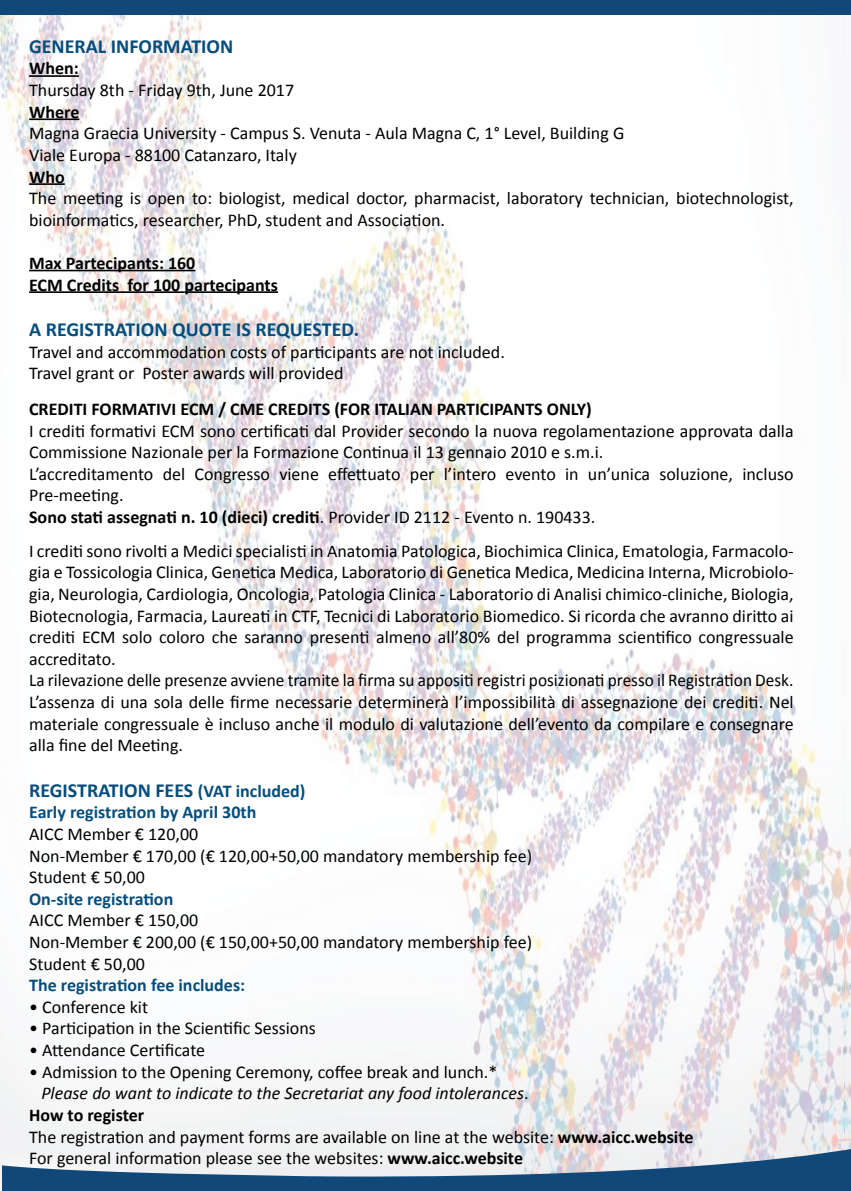
<style>
.page{position:relative;width:851px;height:1191px;background:#fff}
.page>*{position:absolute;margin:0;border:0;box-sizing:border-box;transform-origin:0 0}
.t1{font:700 20px "Calibri";color:#054d7d}
.t2{font:18px/21.6px "Calibri";color:#000}
.t3{font:700 18px/21.6px "Calibri";color:#000}
.t4{font:700 18px "Calibri";color:#054d7d}
.t5{font:italic 18px "Calibri";color:#000}
.s1{font-weight:700}
.s2{font-size:18px}
.s3{font-style:normal}
</style>
<div class="page">
<img style="left:0;top:15px;width:850px;height:1164px">
<svg style="left:2px;top:1148px;width:849px;height:43px"></svg>
<div style="left:0;top:0;width:850px;height:15px;background:#11487a"></div>
<hr style="left:29px;top:75px;width:50px;height:2px;background:#000">
<hr style="left:29px;top:118px;width:50px;height:2px;background:#000">
<hr style="left:29px;top:183px;width:36px;height:2px;background:#000">
<hr style="left:29px;top:270px;width:166px;height:1px;background:#000">
<hr style="left:29px;top:291px;width:155px;height:2px;background:#000">
<hr style="left:184px;top:291px;width:94px;height:2px;background:#000">
<p class="t1" style="left:29px;top:34px;width:206px">GENERAL INFORMATION</p>
<p class="t3" style="left:29px;top:57px;width:51px">When:</p>
<p class="t2" style="left:29px;top:78px;width:266px">Thursday 8th - Friday 9th, June 2017</p>
<p class="t3" style="left:29px;top:100px;width:52px">Where</p>
<p class="t2" style="left:29px;top:122px;width:596px">Magna Graecia University - Campus S. Venuta - Aula Magna C, 1° Level, Building G<br>Viale Europa - 88100 Catanzaro, Italy</p>
<p class="t3" style="left:29px;top:165px;width:37px">Who</p>
<p class="t2" style="left:29px;top:186px;width:766px">The meeting is open to: biologist, medical doctor, pharmacist, laboratory technician, biotechnologist, bioinformatics, researcher, PhD, student and Association.</p>
<p class="t3" style="left:29px;top:251px;width:250px">Max Partecipants: 160<br>ECM Credits for 100 partecipants</p>
<p class="t1" style="left:29px;top:317px;width:331px">A REGISTRATION QUOTE IS REQUESTED.</p>
<p class="t2" style="left:29px;top:340px;width:477px">Travel and accommodation costs of participants are not included.<br>Travel grant or Poster awards will provided</p>
<p class="t3" style="left:29px;top:397px;width:564px">CREDITI FORMATIVI ECM / CME CREDITS (FOR ITALIAN PARTICIPANTS ONLY)</p>
<p class="t2" style="left:29px;top:419px;width:766px">I crediti formativi ECM sono certificati dal Provider secondo la nuova regolamentazione approvata dalla Commissione Nazionale per la Formazione Continua il 13 gennaio 2010 e s.m.i.<br>L’accreditamento del Congresso viene effettuato per l’intero evento in un’unica soluzione, incluso Pre-meeting.<br><span class="s1">Sono stati assegnati n. 10 (dieci) crediti</span>. Provider ID 2112 - Evento n. 190433.</p>
<p class="t2" style="left:29px;top:539px;width:766px">I crediti sono rivolti a Medici specialisti in Anatomia Patologica, Biochimica Clinica, Ematologia, Farmacolo&shy;gia e Tossicologia Clinica, Genetica Medica, Laboratorio di Genetica Medica, Medicina Interna, Microbiolo&shy;gia, Neurologia, Cardiologia, Oncologia, Patologia Clinica - Laboratorio di Analisi chimico-cliniche, Biologia, Biotecnologia, Farmacia, Laureati in CTF, Tecnici di Laboratorio Biomedico. Si ricorda che avranno diritto ai crediti ECM solo coloro che saranno presenti almeno all’80% del programma scientifico congressuale accreditato.<br>La rilevazione delle presenze avviene tramite la firma su appositi registri posizionati presso il Registration Desk.<br>L’assenza di una sola delle firme necessarie determinerà l’impossibilità di assegnazione dei crediti. Nel materiale congressuale è incluso anche il modulo di valutazione dell’evento da compilare e consegnare alla fine del Meeting.</p>
<p class="t1" style="left:29px;top:777px;width:278px">REGISTRATION FEES <span class="s2">(VAT included)</span></p>
<p class="t4" style="left:29px;top:801px;width:229px">Early registration by April 30th</p>
<p class="t2" style="left:29px;top:822px;width:504px">AICC Member € 120,00<br>Non-Member € 170,00 (€ 120,00+50,00 mandatory membership fee)<br>Student € 50,00</p>
<p class="t4" style="left:29px;top:887px;width:146px">On-site registration</p>
<p class="t2" style="left:29px;top:908px;width:504px">AICC Member € 150,00<br>Non-Member € 200,00 (€ 150,00+50,00 mandatory membership fee)<br>Student € 50,00</p>
<p class="t4" style="left:29px;top:974px;width:217px">The registration fee includes:</p>
<p class="t2" style="left:29px;top:995px;width:120px">• Conference kit</p>
<p class="t2" style="left:29px;top:1016px;width:288px">• Participation in the Scientific Sessions</p>
<p class="t2" style="left:29px;top:1038px;width:177px">• Attendance Certificate</p>
<p class="t2" style="left:29px;top:1060px;width:470px">• Admission to the Opening Ceremony, coffee break and lunch.*</p>
<p class="t5" style="left:41px;top:1082px;width:489px">Please do want to indicate to the Secretariat any food intolerances<span class="s3">.</span></p>
<p class="t3" style="left:29px;top:1103px;width:116px">How to register</p>
<p class="t2" style="left:29px;top:1124px;width:665px">The registration and payment forms are available on line at the website: <span class="s1">www.aicc.website</span></p>
<p class="t2" style="left:29px;top:1146px;width:495px">For general information please see the websites: <span class="s1">www.aicc.website</span></p>
</div>
